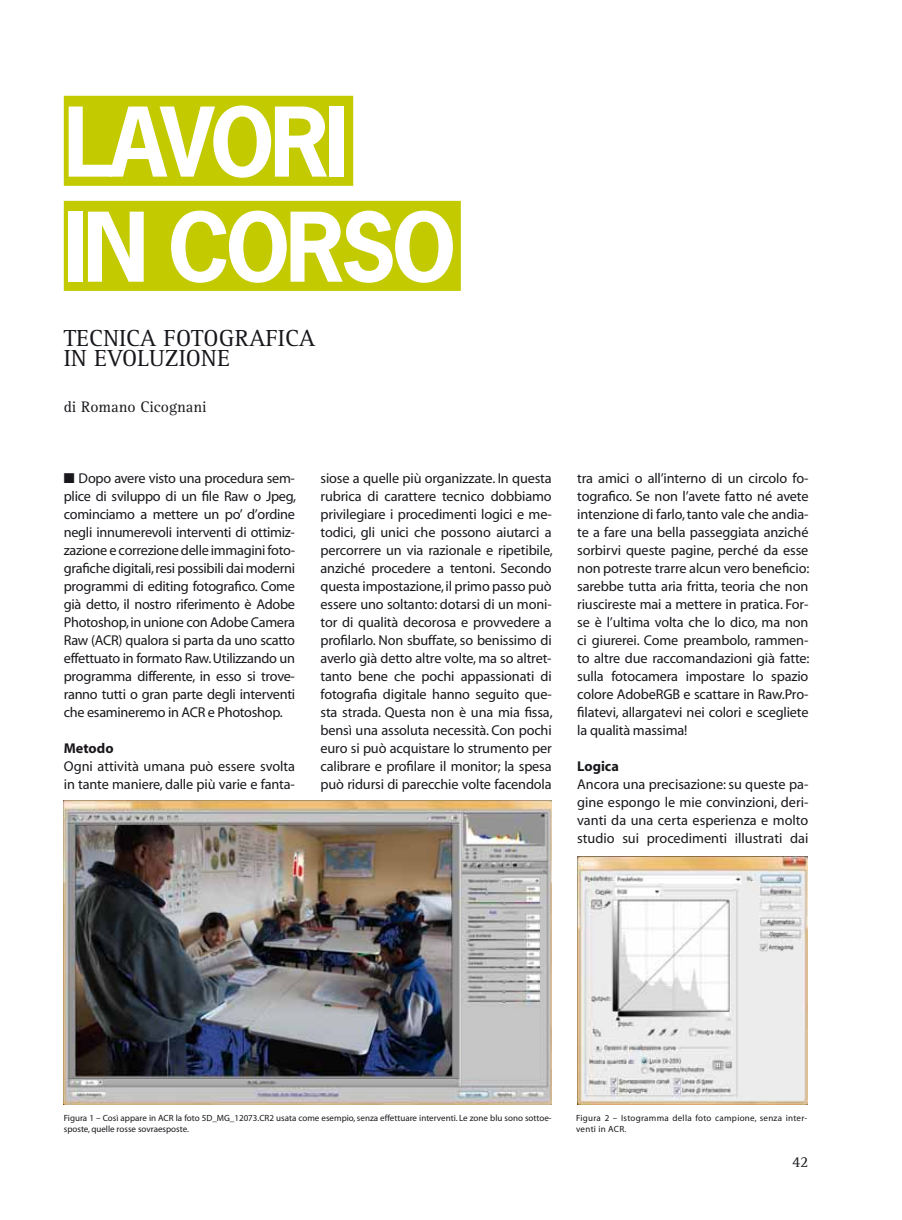
<style>
.page{position:relative;width:902px;height:1220px;background:#fff}
.page>*{position:absolute;margin:0;border:0;box-sizing:border-box;transform-origin:0 0}
.t1{font:700 90px/105px "News Gothic";letter-spacing:-.05em;color:#fff}
.t2{font:24px/19.5px "Rotis Serif";color:#1a171c}
.t3{font:15.75px "Rotis Serif";color:#1a171c}
.t4{font:14.25px/18px "Myriad";letter-spacing:-.01em;color:#1a171c;text-align:justify}
.t5{font:700 14.25px "Myriad";color:#1a171c}
.t6{font:9px/10.5px "Myriad";color:#1a171c}
.t7{font:9px/10.5px "Myriad";letter-spacing:.03em;color:#1a171c}
</style>
<div class="page">
<div style="left:64px;top:96px;width:289px;height:90px;background:#c3ca00"></div>
<div style="left:64px;top:201px;width:396px;height:90px;background:#c3ca00"></div>
<img style="left:64px;top:800px;width:487px;height:303px">
<img style="left:577px;top:856px;width:230px;height:247px">
<h1 class="t1" style="left:64px;top:98px;width:394px">LAVORI<br>IN CORSO</h1>
<h2 class="t2" style="left:64px;top:330px;width:253px">TECNICA FOTOGRAFICA<br>IN EVOLUZIONE</h2>
<p class="t3" style="left:64px;top:401px;width:144px">di Romano Cicognani</p>
<p class="t4" style="left:64px;top:470px;width:233px;text-indent:15px">Dopo avere visto una procedura sem&shy;plice di sviluppo di un file Raw o Jpeg, cominciamo a mettere un po’ d’ordine negli innumerevoli interventi di ottimiz&shy;zazione e correzione delle immagini foto&shy;grafiche digitali, resi possibili dai moderni programmi di editing fotografico. Come già detto, il nostro riferimento è Adobe Photoshop, in unione con Adobe Camera Raw (ACR) qualora si parta da uno scatto effettuato in formato Raw. Utilizzando un programma differente, in esso si trove&shy;ranno tutti o gran parte degli interventi che esamineremo in ACR e Photoshop.</p>
<p class="t5" style="left:64px;top:743px;width:51px">Metodo</p>
<p class="t4" style="left:64px;top:758px;width:233px">Ogni attività umana può essere svolta in tante maniere, dalle più varie e fanta-</p>
<p class="t4" style="left:320px;top:470px;width:234px">siose a quelle più organizzate. In questa rubrica di carattere tecnico dobbiamo privilegiare i procedimenti logici e me&shy;todici, gli unici che possono aiutarci a percorrere un via razionale e ripetibile, anziché procedere a tentoni. Secondo questa impostazione, il primo passo può essere uno soltanto: dotarsi di un moni&shy;tor di qualità decorosa e provvedere a profilarlo. Non sbuffate, so benissimo di averlo già detto altre volte, ma so altret&shy;tanto bene che pochi appassionati di fotografia digitale hanno seguito que&shy;sta strada. Questa non è una mia fissa, bensì una assoluta necessità. Con pochi euro si può acquistare lo strumento per calibrare e profilare il monitor; la spesa può ridursi di parecchie volte facendola</p>
<p class="t4" style="left:577px;top:470px;width:234px">tra amici o all’interno di un circolo fo&shy;tografico. Se non l’avete fatto né avete intenzione di farlo, tanto vale che andia&shy;te a fare una bella passeggiata anziché sorbirvi queste pagine, perché da esse non potreste trarre alcun vero beneficio: sarebbe tutta aria fritta, teoria che non riuscireste mai a mettere in pratica. For&shy;se è l’ultima volta che lo dico, ma non ci giurerei. Come preambolo, rammen&shy;to altre due raccomandazioni già fatte: sulla fotocamera impostare lo spazio colore AdobeRGB e scattare in Raw.Pro&shy;filatevi, allargatevi nei colori e scegliete la qualità massima!</p>
<p class="t5" style="left:577px;top:761px;width:43px">Logica</p>
<p class="t4" style="left:577px;top:776px;width:233px">Ancora una precisazione: su queste pa&shy;gine espongo le mie convinzioni, deri&shy;vanti da una certa esperienza e molto studio sui procedimenti illustrati dai</p>
<p class="t6" style="left:64px;top:1113px;width:489px">Figura 1 – Così appare in ACR la foto 5D_MG_12073.CR2 usata come esempio, senza effettuare interventi. Le zone blu sono sottoe&shy;sposte, quelle rosse sovraesposte.</p>
<p class="t7" style="left:576px;top:1113px;width:233px">Figura 2 – Istogramma della foto campione, senza inter&shy;venti in ACR.</p>
<p class="t3" style="left:792px;top:1156px;width:18px">42</p>
</div>
